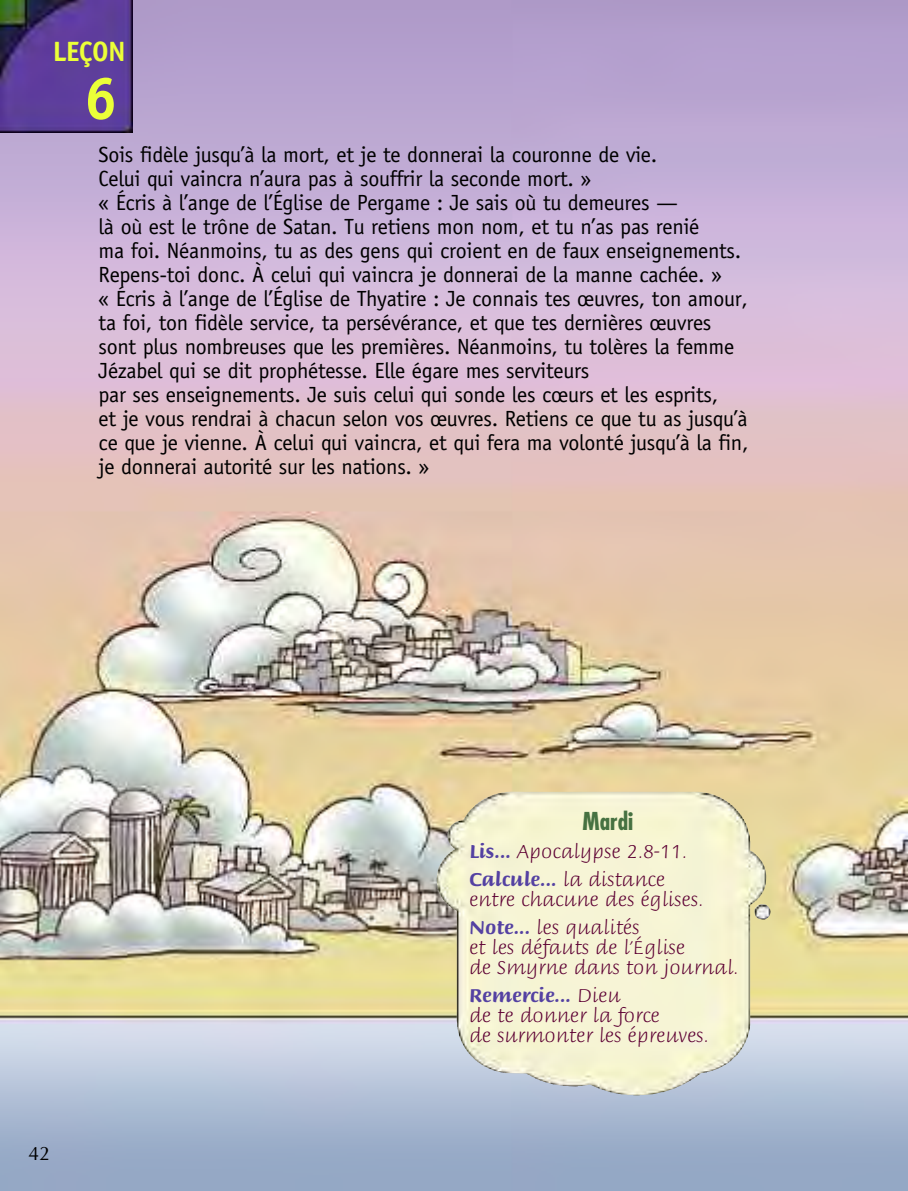
<style>
.page{position:relative;width:908px;height:1191px;background:#fff}
.page>*{position:absolute;margin:0;border:0;box-sizing:border-box;transform-origin:0 0}
.t1{font:700 60px "Officina Sans";color:#ebff38}
.t2{font:700 28px "Officina Sans";letter-spacing:-.025em;color:#ebff38}
.t3{font:700 condensed 24px "Futura";color:#467141}
.t4{font:22px/24px "Officina Sans";letter-spacing:-.015em;color:#000}
.t5{font:20px/20px "Briem Script MM 217 wt";color:#5d0033}
.t6{font:20px "Briem Script MM 553 wt";color:#5441a2}
.t7{font:20px "Optane";color:#000}
.s1{font-family:"Briem Script MM 553 wt";color:#5441a2}
.s2{font-family:"Briem Script MM 217 wt";color:#5d0033}
</style>
<div class="page">
<img style="left:0;top:0;width:907px;height:1191px">
<img style="left:0;top:0;width:133px;height:133px">
<img style="left:436px;top:791px;width:329px;height:304px">
<p class="t2" style="left:53px;top:41px;width:74px">LEÇON</p>
<h1 class="t1" style="left:84px;top:76px;width:35px">6</h1>
<p class="t4" style="left:99px;top:144px;width:651px">Sois fidèle jusqu’à la mort, et je te donnerai la couronne de vie.<br>Celui qui vaincra n’aura pas à souffrir la seconde mort. »<br>« Écris à l’ange de l’Église de Pergame : Je sais où tu demeures —<br>là où est le trône de Satan. Tu retiens mon nom, et tu n’as pas renié<br>ma foi. Néanmoins, tu as des gens qui croient en de faux enseignements.<br>Repens-toi donc. À celui qui vaincra je donnerai de la manne cachée. »<br>« Écris à l’ange de l’Église de Thyatire : Je connais tes œuvres, ton amour, ta foi, ton fidèle service, ta persévérance, et que tes dernières œuvres sont plus nombreuses que les premières. Néanmoins, tu tolères la femme Jézabel qui se dit prophétesse. Elle égare mes serviteurs<br>par ses enseignements. Je suis celui qui sonde les cœurs et les esprits,<br>et je vous rendrai à chacun selon vos œuvres. Retiens ce que tu as jusqu’à ce que je vienne. À celui qui vaincra, et qui fera ma volonté jusqu’à la fin, je donnerai autorité sur les nations. »</p>
<p class="t7" style="left:28px;top:1145px;width:23px">42</p>
<p class="t3" style="left:582px;top:811px;width:52px">Mardi</p>
<p class="t5" style="left:469px;top:843px;width:219px"><span class="s1">Lis...</span> Apocalypse 2.8-11.</p>
<p class="t6" style="left:469px;top:871px;width:197px">Calcule... <span class="s2">la distance</span></p>
<p class="t5" style="left:469px;top:887px;width:236px;line-height:28px">entre chacune des églises.<br><span class="s1">Note...</span> les qualités</p>
<p class="t5" style="left:469px;top:939px;width:271px">et les défauts de l’Église<br>de Smyrne dans ton journal.</p>
<p class="t6" style="left:469px;top:987px;width:153px">Remercie... <span class="s2">Dieu</span></p>
<p class="t5" style="left:469px;top:1007px;width:241px">de te donner la force<br>de surmonter les épreuves.</p>
</div>
